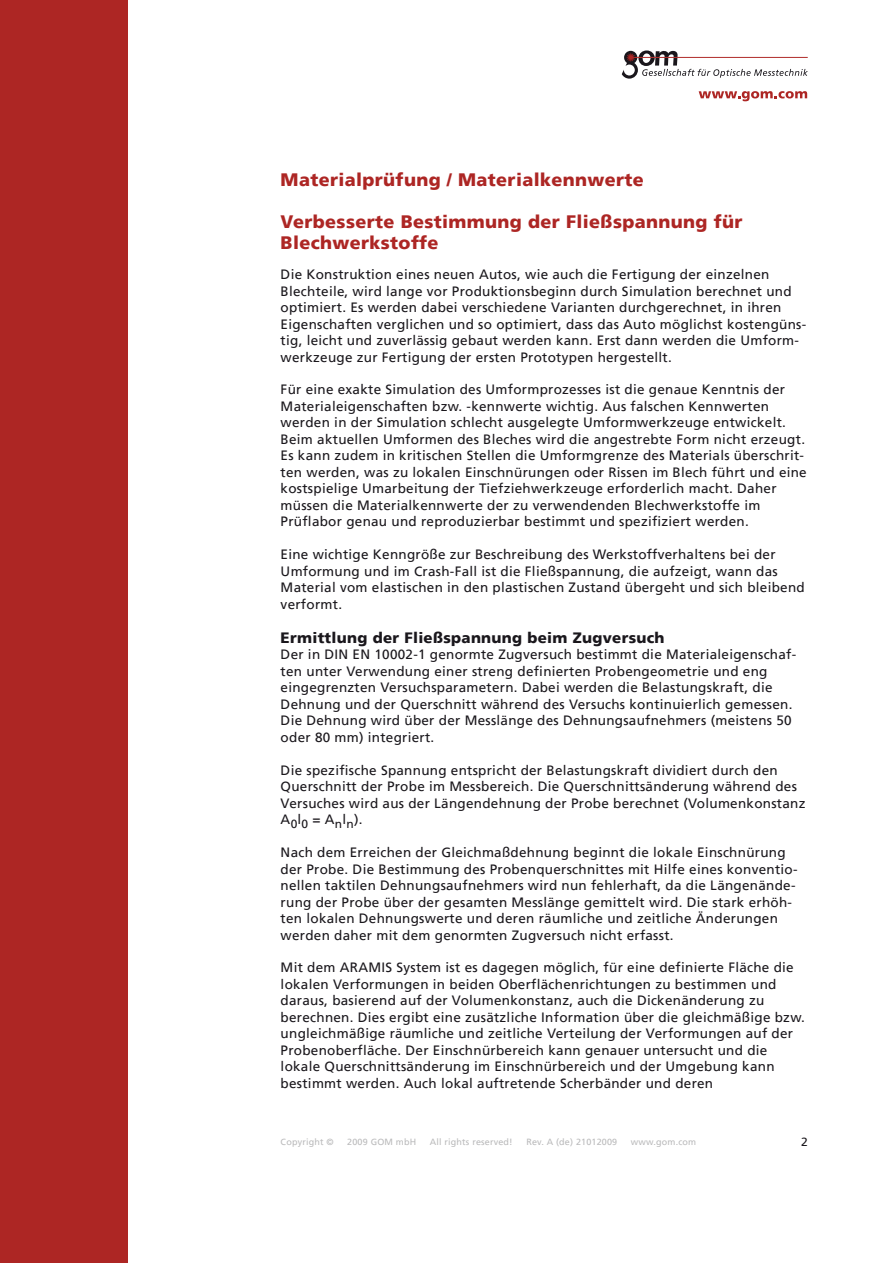
<style>
.page{position:relative;width:893px;height:1263px;background:#fff}
.page>*{position:absolute;margin:0;border:0;box-sizing:border-box;transform-origin:0 0}
.t1{font:900 18px/21px "Frutiger LT";letter-spacing:.02em;color:#ad2624}
.t2{font:900 15px "Frutiger LT";letter-spacing:.02em;color:#1a171c}
.t3{font:13.5px/16.5px "Frutiger LT";letter-spacing:.02em;color:#1a171c}
.t4{font:12px "Frutiger LT";color:#1a171c}
.t5{font:9px "Frutiger LT";letter-spacing:.02em;color:#bababb}
.s1{font-family:"Frutiger LT55 Roman"}
</style>
<div class="page">
<div style="left:0;top:0;width:128px;height:1263px;background:#ad2624"></div>
<svg style="left:699px;top:91px;width:108px;height:10px"></svg>
<svg style="left:622px;top:50px;width:186px;height:29px"></svg>
<hr style="left:632px;top:57px;width:176px;height:1px;background:#ad2624">
<h1 class="t1" style="left:281px;top:169px;width:365px">Materialprüfung / Materialkennwerte</h1>
<h1 class="t1" style="left:281px;top:211px;width:463px">Verbesserte Bestimmung der Fließspannung für<br>Blechwerkstoffe</h1>
<p class="t3" style="left:281px;top:266px;width:527px">Die Konstruktion eines neuen Autos, wie auch die Fertigung der einzelnen Blechteile<span class="s1">,</span> wird lange vor Produktionsbeginn durch Simulation berechnet und optimiert. Es werden dabei verschiedene Varianten durchgerechnet, in ihren Eigenschaften verglichen und so optimiert, dass das Auto möglichst kostengüns&shy;tig, leicht und zuverlässig gebaut werden kann. Erst dann werden die Umform&shy;werkzeuge zur Fertigung der ersten Prototypen hergestellt.</p>
<p class="t3" style="left:281px;top:382px;width:528px">Für eine exakte Simulation des Umformprozesses ist die genaue Kenntnis der Materialeigenschaften bzw. -kennwerte wichtig. Aus falschen Kennwerten werden in der Simulation schlecht ausgelegte Umformwerkzeuge entwickelt.<br>Beim aktuellen Umformen des Bleches wird die angestrebte Form nicht erzeugt.<br>Es kann zudem in kritischen Stellen die Umformgrenze des Materials überschrit&shy;ten werden, was zu lokalen Einschnürungen oder Rissen im Blech führt und eine kostspielige Umarbeitung der Tiefziehwerkzeuge erforderlich macht. Daher müssen die Materialkennwerte der zu verwendenden Blechwerkstoffe im Prüflabor genau und reproduzierbar bestimmt und spezifiziert werden.</p>
<p class="t3" style="left:281px;top:546px;width:526px">Eine wichtige Kenngröße zur Beschreibung des Werkstoffverhaltens bei der Umformung und im Crash-Fall ist die Fließspannung, die aufzeigt, wann das Material vom elastischen in den plastischen Zustand übergeht und sich bleibend verformt.</p>
<p class="t2" style="left:281px;top:629px;width:385px">Ermittlung der Fließspannung beim Zugversuch</p>
<p class="t3" style="left:281px;top:646px;width:517px">Der in DIN EN 10002-1 genormte Zugversuch bestimmt die Materialeigenschaf&shy;ten unter Verwendung einer streng definierten Probengeometrie und eng eingegrenzten Versuchsparametern. Dabei werden die Belastungskraft, die Dehnung und der Querschnitt während des Versuchs kontinuierlich gemessen.<br>Die Dehnung wird über der Messlänge des Dehnungsaufnehmers (meistens 50 oder 80 mm) integriert.</p>
<p class="t3" style="left:281px;top:762px;width:526px">Die spezifische Spannung entspricht der Belastungskraft dividiert durch den Querschnitt der Probe im Messbereich. Die Querschnittsänderung während des Versuches wird aus der Längendehnung der Probe berechnet (Volumenkonstanz A<sub>0</sub>l<sub>0</sub> = A<sub>n</sub>l<sub>n</sub>).</p>
<p class="t3" style="left:281px;top:844px;width:518px">Nach dem Erreichen der Gleichmaßdehnung beginnt die lokale Einschnürung der Probe. Die Bestimmung des Probenquerschnittes mit Hilfe eines konventio&shy;nellen taktilen Dehnungsaufnehmers wird nun fehlerhaft, da die Längenände&shy;rung der Probe über der gesamten Messlänge gemittelt wird. Die stark erhöh&shy;ten lokalen Dehnungswerte und deren räumliche und zeitliche Änderungen werden daher mit dem genormten Zugversuch nicht erfasst.</p>
<p class="t3" style="left:281px;top:959px;width:526px">Mit dem ARAMIS System ist es dagegen möglich, für eine definierte Fläche die lokalen Verformungen in beiden Oberflächenrichtungen zu bestimmen und daraus, basierend auf der Volumenkonstanz, auch die Dickenänderung zu berechnen. Dies ergibt eine zusätzliche Information über die gleichmäßige bzw. ungleichmäßige räumliche und zeitliche Verteilung der Verformungen auf der Probenoberfläche. Der Einschnürbereich kann genauer untersucht und die lokale Querschnittsänderung im Einschnürbereich und der Umgebung kann bestimmt werden. Auch lokal auftretende Scherbänder und deren</p>
<p class="t5" style="left:281px;top:1137px;width:55px">Copyright ©</p>
<p class="t5" style="left:347px;top:1137px;width:70px">2009 GOM mbH</p>
<p class="t5" style="left:430px;top:1137px;width:84px">All rights reserved!</p>
<p class="t5" style="left:526px;top:1137px;width:92px">Rev. A (de) 21012009</p>
<p class="t5" style="left:631px;top:1137px;width:67px">www.gom.com</p>
<p class="t4" style="left:801px;top:1134px;width:8px">2</p>
</div>
